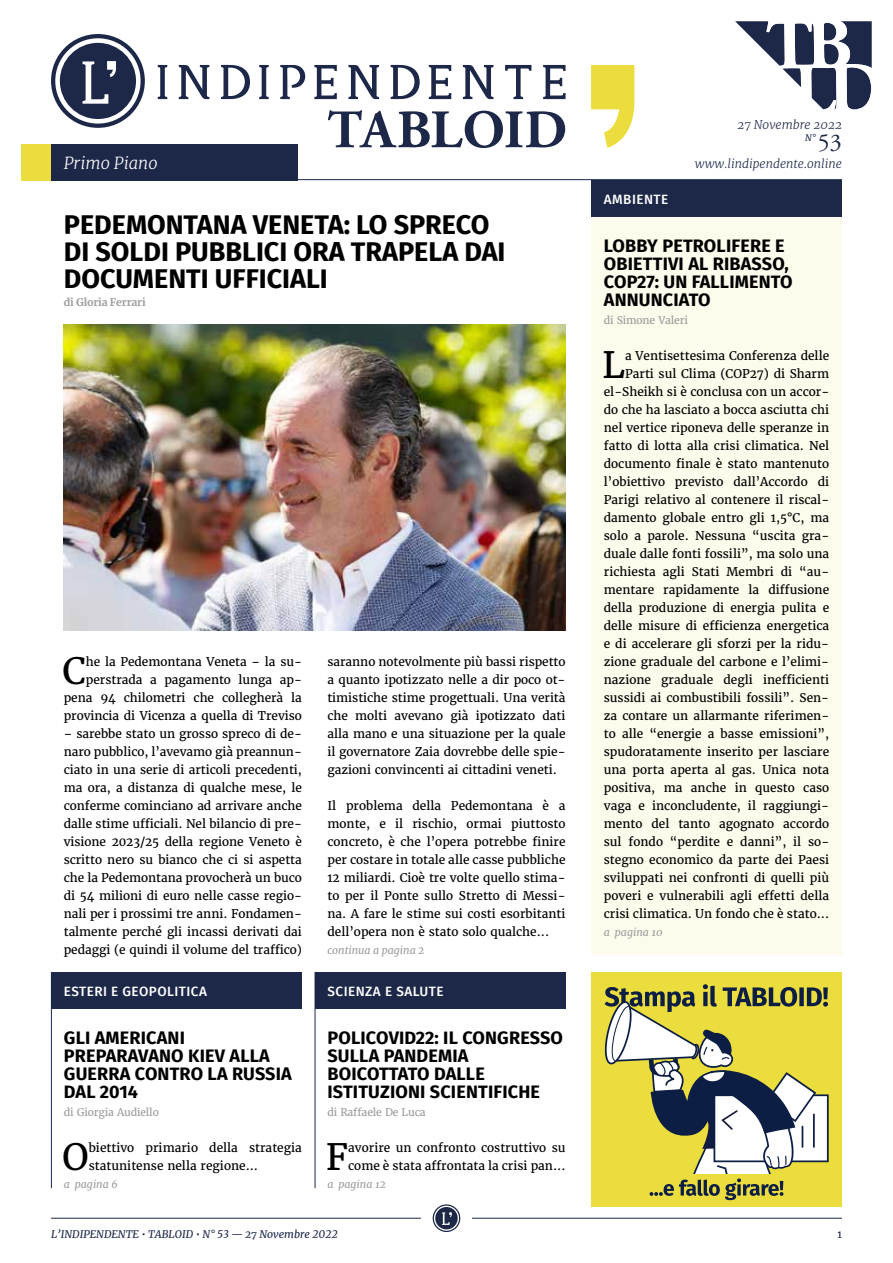
<style>
.page{position:relative;width:893px;height:1263px;background:#fff}
.page>*{position:absolute;margin:0;border:0;box-sizing:border-box;transform-origin:0 0}
.t1{font:700 54px "Adobe Garamond Pro";color:#1d2849}
.t2{font:36.15px "Merriweather";color:#000}
.t3{font:700 27px/27px "Fira Sans";color:#000}
.t4{font:24px "Adobe Garamond Pro";color:#1d2849}
.t5{font:700 18px/18px "Fira Sans";letter-spacing:.01em;color:#000}
.t6{font:italic 300 16.5px "Merriweather";color:#fff}
.t7{font:500 13.5px "Fira Sans";letter-spacing:.035em;color:#fff}
.t8{font:12px/18px "Merriweather";color:#000;text-align:justify}
.t9{font:italic 300 12px "Merriweather";color:#1d2849}
.t10{font:10.5px "Merriweather";letter-spacing:-.015em;color:#9d9d9c}
.t11{font:italic 10.5px "Merriweather";color:#1d2849}
.t12{font:italic 10.5px "Merriweather";color:#9d9d9c}
.t13{font:700 10.5px "Merriweather";letter-spacing:-.015em;color:#9d9d9c}
.t14{font:10.5px "Merriweather";color:#1d2849}
.t15{font:italic 9px "Merriweather";color:#1d2849}
</style>
<div class="page">
<svg style="left:429px;top:65px;width:22px;height:34px"></svg>
<svg style="left:543px;top:65px;width:23px;height:34px"></svg>
<svg style="left:158px;top:65px;width:9px;height:34px"></svg>
<svg style="left:259px;top:65px;width:10px;height:34px"></svg>
<svg style="left:280px;top:65px;width:57px;height:34px"></svg>
<svg style="left:505px;top:65px;width:26px;height:34px"></svg>
<svg style="left:221px;top:65px;width:29px;height:34px"></svg>
<svg style="left:391px;top:65px;width:29px;height:34px"></svg>
<svg style="left:463px;top:65px;width:30px;height:34px"></svg>
<svg style="left:51px;top:34px;width:94px;height:94px"></svg>
<svg style="left:348px;top:65px;width:31px;height:34px"></svg>
<svg style="left:179px;top:65px;width:30px;height:34px"></svg>
<svg style="left:591px;top:65px;width:43px;height:83px"></svg>
<svg style="left:735px;top:21px;width:137px;height:89px"></svg>
<hr style="left:51px;top:179px;width:791px;height:1px;background:#1d2849">
<hr style="left:51px;top:1218px;width:370px;height:1px;background:#1d2849">
<hr style="left:472px;top:1218px;width:370px;height:1px;background:#1d2849">
<svg style="left:433px;top:1204px;width:27px;height:28px"></svg>
<div style="left:591px;top:180px;width:251px;height:774px;background:#fdfbec"></div>
<div style="left:51px;top:144px;width:247px;height:36px;background:#1d2849"></div>
<div style="left:21px;top:144px;width:30px;height:36px;background:#ebdd3e"></div>
<div style="left:591px;top:972px;width:251px;height:234px;background:#ebdd3e"></div>
<svg style="left:604px;top:984px;width:224px;height:216px"></svg>
<div style="left:591px;top:180px;width:251px;height:36px;background:#1d2849"></div>
<div style="left:315px;top:972px;width:250px;height:36px;background:#1d2849"></div>
<hr style="left:315px;top:972px;width:1px;height:216px;background:#1d2849">
<div style="left:51px;top:972px;width:251px;height:36px;background:#1d2849"></div>
<hr style="left:51px;top:972px;width:1px;height:216px;background:#1d2849">
<img style="left:64px;top:324px;width:502px;height:306px">
<h3 class="t6" style="left:64px;top:152px;width:95px">Primo Piano</h3>
<h1 class="t1" style="left:327px;top:99px;width:241px">TABLOID</h1>
<h3 class="t3" style="left:64px;top:209px;width:443px">PEDEMONTANA VENETA: LO SPRECO<br>DI SOLDI PUBBLICI ORA TRAPELA DAI<br>DOCUMENTI UFFICIALI</h3>
<p class="t13" style="left:64px;top:295px;width:83px">di Gloria Ferrari</p>
<p class="t8" style="left:64px;top:653px;width:240px;text-align:right">he la Pedemontana Veneta – la su&shy;perstrada a pagamento lunga ap&shy;pena 94 chilometri che collegherà la provincia di Vicenza a quella di Treviso</p>
<p class="t8" style="left:64px;top:725px;width:240px">– sarebbe stato un grosso spreco di de&shy;naro pubblico, l’avevamo già preannun&shy;ciato in una serie di articoli precedenti, ma ora, a distanza di qualche mese, le conferme cominciano ad arrivare anche dalle stime ufficiali. Nel bilancio di pre&shy;visione 2023/25 della regione Veneto è scritto nero su bianco che ci si aspetta che la Pedemontana provocherà un buco di 54 milioni di euro nelle casse regio&shy;nali per i prossimi tre anni. Fondamen&shy;talmente perché gli incassi derivati dai pedaggi (e quindi il volume del traffico)</p>
<h2 class="t2" style="left:63px;top:648px;width:25px">C</h2>
<p class="t7" style="left:64px;top:981px;width:145px">ESTERI E GEOPOLITICA</p>
<h3 class="t5" style="left:64px;top:1027px;width:229px">GLI AMERICANI<br>PREPARAVANO KIEV ALLA<br>GUERRA CONTRO LA RUSSIA<br>DAL 2014</h3>
<p class="t10" style="left:64px;top:1106px;width:97px">di Giorgia Audiello</p>
<h2 class="t2" style="left:63px;top:1134px;width:28px">O</h2>
<p class="t8" style="left:89px;top:1139px;width:215px">biettivo primario della strategia statunitense nella regione...</p>
<p class="t12" style="left:64px;top:1177px;width:55px">a pagina 6</p>
<p class="t8" style="left:327px;top:653px;width:240px">saranno notevolmente più bassi rispetto a quanto ipotizzato nelle a dir poco ot&shy;timistiche stime progettuali. Una verità che molti avevano già ipotizzato dati alla mano e una situazione per la quale il governatore Zaia dovrebbe delle spie&shy;gazioni convincenti ai cittadini veneti.</p>
<p class="t8" style="left:327px;top:797px;width:240px">Il problema della Pedemontana è a monte, e il rischio, ormai piuttosto concreto, è che l’opera potrebbe finire per costare in totale alle casse pubbliche 12 miliardi. Cioè tre volte quello stima&shy;to per il Ponte sullo Stretto di Messi&shy;na. A fare le stime sui costi esorbitanti dell’opera non è stato solo qualche...</p>
<p class="t12" style="left:327px;top:943px;width:99px">continua a pagina 2</p>
<p class="t7" style="left:327px;top:981px;width:118px">SCIENZA E SALUTE</p>
<h3 class="t5" style="left:327px;top:1027px;width:237px">POLICOVID22: IL CONGRESSO<br>SULLA PANDEMIA<br>BOICOTTATO DALLE<br>ISTITUZIONI SCIENTIFICHE</h3>
<p class="t10" style="left:327px;top:1106px;width:100px">di Raffaele De Luca</p>
<h2 class="t2" style="left:326px;top:1134px;width:24px">F</h2>
<p class="t8" style="left:348px;top:1139px;width:219px">avorire un confronto costruttivo su come è stata affrontata la crisi pan...</p>
<p class="t12" style="left:327px;top:1177px;width:60px">a pagina 12</p>
<p class="t9" style="left:738px;top:118px;width:106px">27 Novembre 2022</p>
<p class="t15" style="left:805px;top:132px;width:12px">N°</p>
<h3 class="t4" style="left:818px;top:128px;width:25px">53</h3>
<p class="t7" style="left:604px;top:189px;width:66px">AMBIENTE</p>
<p class="t9" style="left:695px;top:156px;width:149px">www.lindipendente.online</p>
<h3 class="t5" style="left:604px;top:235px;width:190px">LOBBY PETROLIFERE E<br>OBIETTIVI AL RIBASSO,<br>COP27: UN FALLIMENTO<br>ANNUNCIATO</h3>
<p class="t10" style="left:604px;top:314px;width:86px">di Simone Valeri</p>
<h2 class="t2" style="left:602px;top:342px;width:25px">L</h2>
<p class="t8" style="left:604px;top:347px;width:227px;text-align:right">a Ventisettesima Conferenza delle Parti sul Clima (COP27) di Sharm el-Sheikh si è conclusa con un accor&shy;do che ha lasciato a bocca asciutta chi nel vertice riponeva delle speranze in fatto di lotta alla crisi climatica. Nel documento finale è stato mantenuto l’obiettivo previsto dall’Accordo di Parigi relativo al contenere il riscal&shy;damento globale entro gli 1,5°C, ma solo a parole. Nessuna “uscita gra&shy;duale dalle fonti fossili”, ma solo una richiesta agli Stati Membri di “au&shy;mentare rapidamente la diffusione della produzione di energia pulita e delle misure di efficienza energetica e di accelerare gli sforzi per la ridu&shy;zione graduale del carbone e l’elimi&shy;nazione graduale degli inefficienti sussidi ai combustibili fossili”. Sen&shy;za contare un allarmante riferimen&shy;to alle “energie a basse emissioni”, spudoratamente inserito per lasciare una porta aperta al gas. Unica nota positiva, ma anche in questo caso vaga e inconcludente, il raggiungi&shy;mento del tanto agognato accordo sul fondo “perdite e danni”, il so&shy;stegno economico da parte dei Paesi sviluppati nei confronti di quelli più poveri e vulnerabili agli effetti della crisi climatica. Un fondo che è stato...</p>
<p class="t12" style="left:604px;top:925px;width:60px">a pagina 10</p>
<p class="t11" style="left:51px;top:1227px;width:288px">L’INDIPENDENTE • TABLOID • N° 53 — 27 Novembre 2022</p>
<p class="t14" style="left:837px;top:1227px;width:6px">1</p>
</div>
